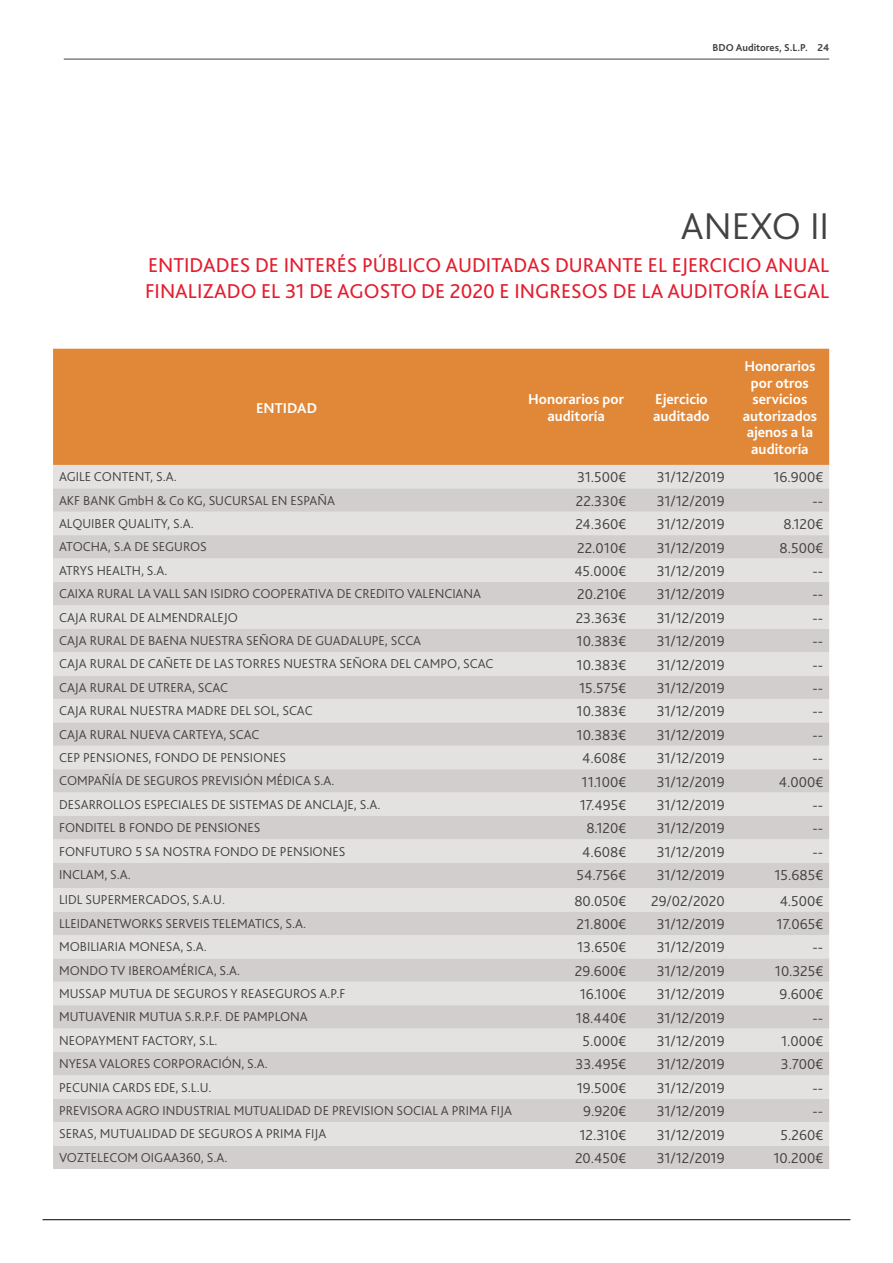
<style>
.page{position:relative;width:893px;height:1263px;background:#fff}
.page>*{position:absolute;margin:0;border:0;box-sizing:border-box;transform-origin:0 0}
.t1{font:300 39px "Bliss Pro";color:#424241}
.t2{font:21px/25.2px "Bliss Pro";color:#e31e2f}
.t3{font:300 15px "Bliss Pro";color:#42403f}
.t4{font:700 15px/16.5px "Bliss Pro";color:#fff;text-align:center}
.t5{font:300 13.5px "Bliss Pro";color:#42403f}
.t6{font:700 10.5px "Bliss Pro";color:#42403f}
</style>
<div class="page">
<hr style="left:43px;top:1219px;width:807px;height:1px;background:#000">
<hr style="left:64px;top:59px;width:765px;height:1px;background:#42403f">
<div style="left:53px;top:349px;width:776px;height:116px;background:#e18738"></div>
<div style="left:53px;top:465px;width:776px;height:23px;background:#e4e2e1"></div>
<svg style="left:53px;top:488px;width:776px;height:681px;fill:#d3d0cf"></svg>
<p class="t6" style="left:713px;top:40px;width:118px">BDO Auditores, S.L.P. 24</p>
<h1 class="t1" style="left:681px;top:202px;width:150px">ANEXO II</h1>
<h2 class="t2" style="left:145px;top:252px;width:686px">ENTIDADES DE INTERÉS PÚBLICO AUDITADAS DURANTE EL EJERCICIO ANUAL<br>FINALIZADO EL 31 DE AGOSTO DE 2020 E INGRESOS DE LA AUDITORÍA LEGAL</h2>
<p class="t4" style="left:256px;top:399px;width:63px">ENTIDAD</p>
<p class="t4" style="left:528px;top:391px;width:97px">Honorarios por auditoría</p>
<p class="t4" style="left:653px;top:391px;width:58px;text-align:left">Ejercicio auditado</p>
<p class="t4" style="left:743px;top:358px;width:76px">Honorarios por otros servicios autorizados ajenos a la auditoría</p>
<p class="t5" style="left:59px;top:468px;width:119px">AGILE CONTENT, S.A.</p>
<p class="t3" style="left:577px;top:468px;width:50px">31.500€</p>
<p class="t3" style="left:657px;top:468px;width:69px">31/12/2019</p>
<p class="t3" style="left:773px;top:468px;width:51px">16.900€</p>
<p class="t5" style="left:59px;top:492px;width:278px">AKF BANK GmbH &amp; Co KG, SUCURSAL EN ESPAÑA</p>
<p class="t3" style="left:576px;top:491px;width:52px">22.330€</p>
<p class="t3" style="left:657px;top:491px;width:69px">31/12/2019</p>
<p class="t3" style="left:812px;top:491px;width:12px">--</p>
<p class="t5" style="left:59px;top:515px;width:136px">ALQUIBER QUALITY, S.A.</p>
<p class="t3" style="left:575px;top:515px;width:52px">24.360€</p>
<p class="t3" style="left:657px;top:515px;width:69px">31/12/2019</p>
<p class="t3" style="left:783px;top:515px;width:41px">8.120€</p>
<p class="t5" style="left:59px;top:538px;width:149px">ATOCHA, S.A DE SEGUROS</p>
<p class="t3" style="left:577px;top:538px;width:51px">22.010€</p>
<p class="t3" style="left:657px;top:538px;width:69px">31/12/2019</p>
<p class="t3" style="left:780px;top:538px;width:45px">8.500€</p>
<p class="t5" style="left:59px;top:562px;width:110px">ATRYS HEALTH, S.A.</p>
<p class="t3" style="left:574px;top:562px;width:53px">45.000€</p>
<p class="t3" style="left:657px;top:562px;width:69px">31/12/2019</p>
<p class="t3" style="left:812px;top:562px;width:12px">--</p>
<p class="t5" style="left:59px;top:585px;width:424px">CAIXA RURAL LA VALL SAN ISIDRO COOPERATIVA DE CREDITO VALENCIANA</p>
<p class="t3" style="left:577px;top:585px;width:51px">20.210€</p>
<p class="t3" style="left:657px;top:585px;width:69px">31/12/2019</p>
<p class="t3" style="left:812px;top:585px;width:12px">--</p>
<p class="t5" style="left:59px;top:609px;width:180px">CAJA RURAL DE ALMENDRALEJO</p>
<p class="t3" style="left:576px;top:608px;width:52px">23.363€</p>
<p class="t3" style="left:657px;top:608px;width:69px">31/12/2019</p>
<p class="t3" style="left:812px;top:608px;width:12px">--</p>
<p class="t5" style="left:59px;top:632px;width:364px">CAJA RURAL DE BAENA NUESTRA SEÑORA DE GUADALUPE, SCCA</p>
<p class="t3" style="left:577px;top:632px;width:51px">10.383€</p>
<p class="t3" style="left:657px;top:632px;width:69px">31/12/2019</p>
<p class="t3" style="left:812px;top:632px;width:12px">--</p>
<p class="t5" style="left:59px;top:655px;width:436px">CAJA RURAL DE CAÑETE DE LAS TORRES NUESTRA SEÑORA DEL CAMPO, SCAC</p>
<p class="t3" style="left:577px;top:655px;width:51px">10.383€</p>
<p class="t3" style="left:657px;top:655px;width:69px">31/12/2019</p>
<p class="t3" style="left:812px;top:655px;width:12px">--</p>
<p class="t5" style="left:59px;top:679px;width:171px">CAJA RURAL DE UTRERA, SCAC</p>
<p class="t3" style="left:579px;top:679px;width:49px">15.575€</p>
<p class="t3" style="left:657px;top:679px;width:69px">31/12/2019</p>
<p class="t3" style="left:812px;top:679px;width:12px">--</p>
<p class="t5" style="left:59px;top:702px;width:255px">CAJA RURAL NUESTRA MADRE DEL SOL, SCAC</p>
<p class="t3" style="left:577px;top:702px;width:51px">10.383€</p>
<p class="t3" style="left:657px;top:702px;width:69px">31/12/2019</p>
<p class="t3" style="left:812px;top:702px;width:12px">--</p>
<p class="t5" style="left:59px;top:726px;width:202px">CAJA RURAL NUEVA CARTEYA, SCAC</p>
<p class="t3" style="left:577px;top:725px;width:51px">10.383€</p>
<p class="t3" style="left:657px;top:725px;width:69px">31/12/2019</p>
<p class="t3" style="left:812px;top:725px;width:12px">--</p>
<p class="t5" style="left:59px;top:749px;width:228px">CEP PENSIONES, FONDO DE PENSIONES</p>
<p class="t3" style="left:582px;top:749px;width:45px">4.608€</p>
<p class="t3" style="left:657px;top:749px;width:69px">31/12/2019</p>
<p class="t3" style="left:812px;top:749px;width:12px">--</p>
<p class="t5" style="left:59px;top:772px;width:277px">COMPAÑÍA DE SEGUROS PREVISIÓN MÉDICA S.A.</p>
<p class="t3" style="left:581px;top:772px;width:46px">11.100€</p>
<p class="t3" style="left:657px;top:772px;width:69px">31/12/2019</p>
<p class="t3" style="left:779px;top:772px;width:46px">4.000€</p>
<p class="t5" style="left:59px;top:796px;width:323px">DESARROLLOS ESPECIALES DE SISTEMAS DE ANCLAJE, S.A.</p>
<p class="t3" style="left:580px;top:796px;width:48px">17.495€</p>
<p class="t3" style="left:657px;top:796px;width:69px">31/12/2019</p>
<p class="t3" style="left:812px;top:796px;width:12px">--</p>
<p class="t5" style="left:59px;top:819px;width:203px">FONDITEL B FONDO DE PENSIONES</p>
<p class="t3" style="left:586px;top:819px;width:41px">8.120€</p>
<p class="t3" style="left:657px;top:819px;width:69px">31/12/2019</p>
<p class="t3" style="left:812px;top:819px;width:12px">--</p>
<p class="t5" style="left:59px;top:843px;width:288px">FONFUTURO 5 SA NOSTRA FONDO DE PENSIONES</p>
<p class="t3" style="left:582px;top:842px;width:45px">4.608€</p>
<p class="t3" style="left:657px;top:842px;width:69px">31/12/2019</p>
<p class="t3" style="left:812px;top:842px;width:12px">--</p>
<p class="t5" style="left:59px;top:866px;width:73px">INCLAM, S.A.</p>
<p class="t3" style="left:577px;top:866px;width:51px">54.756€</p>
<p class="t3" style="left:657px;top:866px;width:69px">31/12/2019</p>
<p class="t3" style="left:774px;top:866px;width:50px">15.685€</p>
<p class="t5" style="left:59px;top:891px;width:167px">LIDL SUPERMERCADOS, S.A.U.</p>
<p class="t3" style="left:574px;top:891px;width:53px">80.050€</p>
<p class="t3" style="left:651px;top:891px;width:75px">29/02/2020</p>
<p class="t3" style="left:780px;top:891px;width:45px">4.500€</p>
<p class="t5" style="left:59px;top:915px;width:249px">LLEIDANETWORKS SERVEIS TELEMATICS, S.A.</p>
<p class="t3" style="left:576px;top:915px;width:51px">21.800€</p>
<p class="t3" style="left:657px;top:915px;width:69px">31/12/2019</p>
<p class="t3" style="left:777px;top:915px;width:48px">17.065€</p>
<p class="t5" style="left:59px;top:938px;width:149px">MOBILIARIA MONESA, S.A.</p>
<p class="t3" style="left:577px;top:938px;width:51px">13.650€</p>
<p class="t3" style="left:657px;top:938px;width:69px">31/12/2019</p>
<p class="t3" style="left:812px;top:938px;width:12px">--</p>
<p class="t5" style="left:59px;top:962px;width:183px">MONDO TV IBEROAMÉRICA, S.A.</p>
<p class="t3" style="left:575px;top:961px;width:53px">29.600€</p>
<p class="t3" style="left:657px;top:961px;width:69px">31/12/2019</p>
<p class="t3" style="left:775px;top:961px;width:50px">10.325€</p>
<p class="t5" style="left:59px;top:985px;width:288px">MUSSAP MUTUA DE SEGUROS Y REASEGUROS A.P.F</p>
<p class="t3" style="left:580px;top:985px;width:48px">16.100€</p>
<p class="t3" style="left:657px;top:985px;width:69px">31/12/2019</p>
<p class="t3" style="left:779px;top:985px;width:45px">9.600€</p>
<p class="t5" style="left:59px;top:1008px;width:250px">MUTUAVENIR MUTUA S.R.P.F. DE PAMPLONA</p>
<p class="t3" style="left:576px;top:1008px;width:52px">18.440€</p>
<p class="t3" style="left:657px;top:1008px;width:69px">31/12/2019</p>
<p class="t3" style="left:812px;top:1008px;width:12px">--</p>
<p class="t5" style="left:59px;top:1032px;width:160px">NEOPAYMENT FACTORY, S.L.</p>
<p class="t3" style="left:583px;top:1032px;width:45px">5.000€</p>
<p class="t3" style="left:657px;top:1032px;width:69px">31/12/2019</p>
<p class="t3" style="left:781px;top:1032px;width:44px">1.000€</p>
<p class="t5" style="left:59px;top:1055px;width:210px">NYESA VALORES CORPORACIÓN, S.A.</p>
<p class="t3" style="left:575px;top:1055px;width:52px">33.495€</p>
<p class="t3" style="left:657px;top:1055px;width:69px">31/12/2019</p>
<p class="t3" style="left:781px;top:1055px;width:44px">3.700€</p>
<p class="t5" style="left:59px;top:1079px;width:154px">PECUNIA CARDS EDE, S.L.U.</p>
<p class="t3" style="left:577px;top:1078px;width:51px">19.500€</p>
<p class="t3" style="left:657px;top:1078px;width:69px">31/12/2019</p>
<p class="t3" style="left:812px;top:1078px;width:12px">--</p>
<p class="t5" style="left:59px;top:1102px;width:454px">PREVISORA AGRO INDUSTRIAL MUTUALIDAD DE PREVISION SOCIAL A PRIMA FIJA</p>
<p class="t3" style="left:583px;top:1102px;width:44px">9.920€</p>
<p class="t3" style="left:657px;top:1102px;width:69px">31/12/2019</p>
<p class="t3" style="left:812px;top:1102px;width:12px">--</p>
<p class="t5" style="left:59px;top:1125px;width:269px">SERAS, MUTUALIDAD DE SEGUROS A PRIMA FIJA</p>
<p class="t3" style="left:579px;top:1125px;width:48px">12.310€</p>
<p class="t3" style="left:657px;top:1125px;width:69px">31/12/2019</p>
<p class="t3" style="left:781px;top:1125px;width:44px">5.260€</p>
<p class="t5" style="left:59px;top:1149px;width:170px">VOZTELECOM OIGAA360, S.A.</p>
<p class="t3" style="left:575px;top:1149px;width:53px">20.450€</p>
<p class="t3" style="left:657px;top:1149px;width:69px">31/12/2019</p>
<p class="t3" style="left:773px;top:1149px;width:51px">10.200€</p>
</div>
